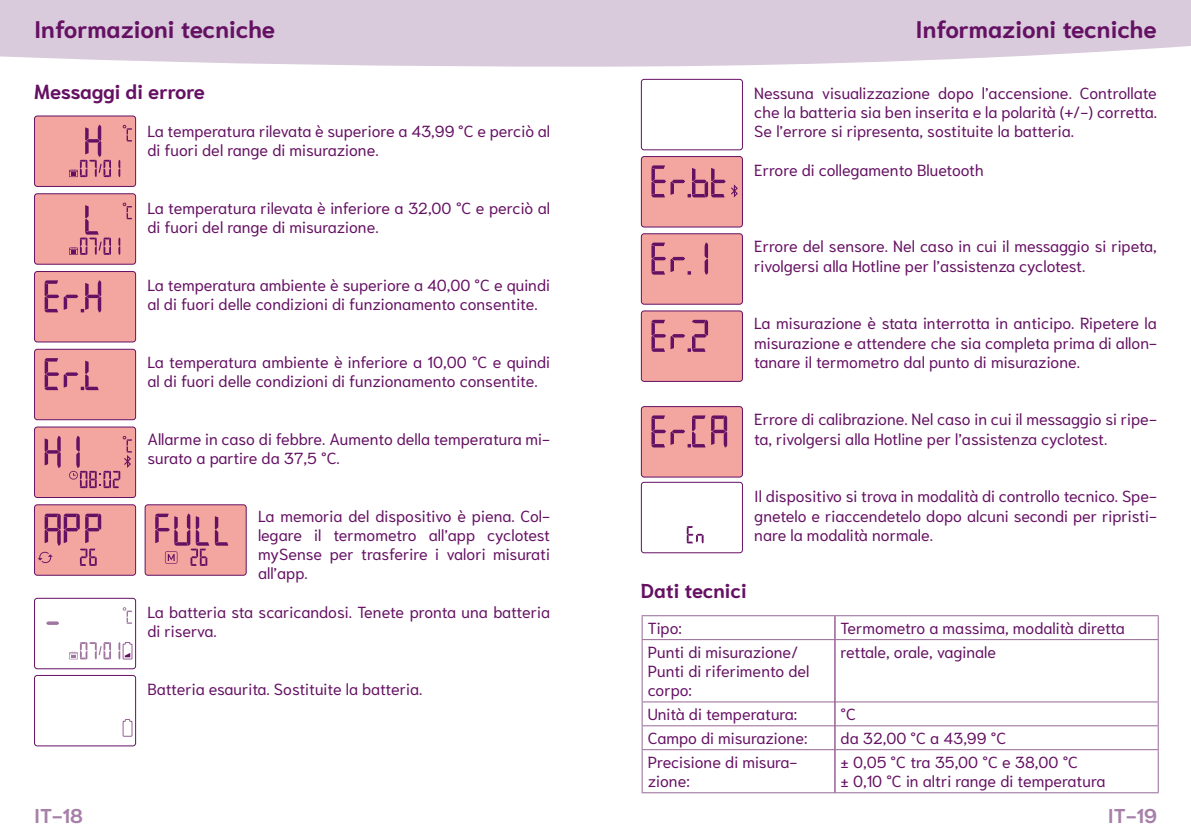
<style>
.page{position:relative;width:1191px;height:840px;background:#fff}
.page>*{position:absolute;margin:0;border:0;box-sizing:border-box;transform-origin:0 0}
.t1{font:700 24px "Niramit";color:#651163}
.t2{font:700 20px "Niramit";color:#651163}
.t3{font:700 20px "Niramit";color:#a680a8}
.t4{font:16px/19.2px "Niramit";color:#651163}
</style>
<div class="page">
<svg style="left:0;top:0;width:1191px;height:67px;background:#dccede"></svg>
<div style="left:35px;top:116px;width:101px;height:70px;background:#f3a69f;border-radius:3px"></div>
<svg style="left:118px;top:160px;width:2px;height:17px"></svg>
<svg style="left:123px;top:125px;width:9px;height:16px"></svg>
<svg style="left:69px;top:125px;width:42px;height:52px"></svg>
<div style="left:34px;top:115px;width:102px;height:72px;border:1px solid #651163;border-radius:3px"></div>
<div style="left:35px;top:194px;width:101px;height:70px;background:#f3a69f;border-radius:3px"></div>
<svg style="left:118px;top:237px;width:2px;height:18px"></svg>
<svg style="left:123px;top:202px;width:9px;height:17px"></svg>
<svg style="left:69px;top:205px;width:42px;height:50px"></svg>
<div style="left:34px;top:193px;width:102px;height:71px;border:1px solid #651163;border-radius:3px"></div>
<div style="left:35px;top:271px;width:101px;height:71px;background:#f3a69f;border-radius:3px"></div>
<svg style="left:45px;top:280px;width:56px;height:32px"></svg>
<div style="left:34px;top:271px;width:102px;height:71px;border:1px solid #651163;border-radius:3px"></div>
<div style="left:35px;top:349px;width:101px;height:70px;background:#f3a69f;border-radius:3px"></div>
<svg style="left:45px;top:358px;width:54px;height:32px"></svg>
<div style="left:34px;top:348px;width:102px;height:72px;border:1px solid #651163;border-radius:3px"></div>
<div style="left:35px;top:427px;width:101px;height:70px;background:#f3a69f;border-radius:3px"></div>
<svg style="left:45px;top:436px;width:16px;height:31px"></svg>
<svg style="left:69px;top:435px;width:63px;height:53px"></svg>
<div style="left:34px;top:426px;width:102px;height:71px;border:1px solid #651163;border-radius:3px"></div>
<div style="left:35px;top:504px;width:101px;height:71px;background:#f3a69f;border-radius:3px"></div>
<svg style="left:38px;top:513px;width:63px;height:52px"></svg>
<div style="left:34px;top:504px;width:102px;height:71px;border:1px solid #651163;border-radius:3px"></div>
<svg style="left:46px;top:621px;width:13px;height:3px"></svg>
<svg style="left:69px;top:642px;width:42px;height:17px"></svg>
<svg style="left:123px;top:607px;width:9px;height:16px"></svg>
<svg style="left:118px;top:642px;width:14px;height:17px"></svg>
<div style="left:34px;top:597px;width:102px;height:72px;border:1px solid #651163;border-radius:3px"></div>
<svg style="left:123px;top:719px;width:9px;height:17px"></svg>
<div style="left:34px;top:674px;width:102px;height:72px;border:1px solid #651163;border-radius:3px"></div>
<div style="left:145px;top:504px;width:101px;height:71px;background:#f3a69f;border-radius:3px"></div>
<svg style="left:215px;top:516px;width:13px;height:29px"></svg>
<svg style="left:155px;top:513px;width:54px;height:52px"></svg>
<div style="left:145px;top:504px;width:102px;height:71px;border:1px solid #651163;border-radius:3px"></div>
<div style="left:641px;top:79px;width:102px;height:71px;border:1px solid #651163;border-radius:3px"></div>
<div style="left:641px;top:156px;width:101px;height:71px;background:#f3a69f;border-radius:3px"></div>
<svg style="left:651px;top:165px;width:74px;height:32px"></svg>
<svg style="left:731px;top:184px;width:7px;height:13px"></svg>
<div style="left:641px;top:156px;width:102px;height:71px;border:1px solid #651163;border-radius:3px"></div>
<div style="left:641px;top:233px;width:101px;height:71px;background:#f3a69f;border-radius:3px"></div>
<svg style="left:651px;top:242px;width:40px;height:32px"></svg>
<svg style="left:704px;top:242px;width:4px;height:32px"></svg>
<div style="left:641px;top:233px;width:102px;height:71px;border:1px solid #651163;border-radius:3px"></div>
<div style="left:641px;top:311px;width:101px;height:70px;background:#f3a69f;border-radius:3px"></div>
<svg style="left:651px;top:319px;width:57px;height:32px"></svg>
<div style="left:641px;top:310px;width:102px;height:71px;border:1px solid #651163;border-radius:3px"></div>
<div style="left:641px;top:406px;width:101px;height:71px;background:#f3a69f;border-radius:3px"></div>
<svg style="left:651px;top:415px;width:54px;height:32px"></svg>
<svg style="left:711px;top:415px;width:16px;height:32px"></svg>
<div style="left:641px;top:406px;width:102px;height:71px;border:1px solid #651163;border-radius:3px"></div>
<svg style="left:686px;top:526px;width:17px;height:17px"></svg>
<div style="left:641px;top:481px;width:102px;height:72px;border:1px solid #651163;border-radius:3px"></div>
<hr style="left:641px;top:615px;width:194px;height:1px;background:#976897">
<svg style="left:641px;top:616px;width:1px;height:22px"></svg>
<hr style="left:835px;top:615px;width:323px;height:1px;background:#976897">
<svg style="left:1157px;top:616px;width:1px;height:22px"></svg>
<hr style="left:641px;top:638px;width:193px;height:1px;background:#976897">
<hr style="left:641px;top:639px;width:1px;height:62px;background:#976897">
<hr style="left:835px;top:638px;width:323px;height:1px;background:#976897">
<hr style="left:1157px;top:639px;width:1px;height:62px;background:#976897">
<hr style="left:641px;top:701px;width:193px;height:1px;background:#976897">
<hr style="left:835px;top:701px;width:323px;height:1px;background:#976897">
<hr style="left:641px;top:724px;width:193px;height:1px;background:#976897">
<svg style="left:641px;top:702px;width:1px;height:46px"></svg>
<hr style="left:835px;top:724px;width:323px;height:1px;background:#976897">
<svg style="left:1157px;top:702px;width:1px;height:46px"></svg>
<hr style="left:641px;top:748px;width:193px;height:1px;background:#976897">
<hr style="left:641px;top:749px;width:1px;height:42px;background:#976897">
<hr style="left:835px;top:748px;width:323px;height:1px;background:#976897">
<hr style="left:1157px;top:749px;width:1px;height:42px;background:#976897">
<hr style="left:641px;top:791px;width:194px;height:1px;background:#976897">
<hr style="left:835px;top:791px;width:323px;height:1px;background:#976897">
<svg style="left:834px;top:616px;width:1px;height:23px"></svg>
<hr style="left:834px;top:639px;width:1px;height:62px;background:#651163">
<svg style="left:834px;top:701px;width:1px;height:48px"></svg>
<hr style="left:834px;top:749px;width:1px;height:42px;background:#651163">
<h1 class="t1" style="left:34px;top:16px;width:243px">Informazioni tecniche</h1>
<h1 class="t1" style="left:915px;top:16px;width:243px">Informazioni tecniche</h1>
<p class="t2" style="left:34px;top:84px;width:173px">Messaggi di errore</p>
<p class="t4" style="left:754px;top:85px;width:404px;text-align:justify">Nessuna visualizzazione dopo l’accensione. Controllate che la batteria sia ben inserita e la polarità (+/-) corretta.<br>Se l’errore si ripresenta, sostituite la batteria.</p>
<p class="t4" style="left:754px;top:162px;width:231px">Errore di collegamento Bluetooth</p>
<p class="t4" style="left:147px;top:123px;width:404px">La temperatura rilevata è superiore a 43,99 °C e perciò al di fuori del range di misurazione.</p>
<p class="t4" style="left:147px;top:200px;width:404px">La temperatura rilevata è inferiore a 32,00 °C e perciò al di fuori del range di misurazione.</p>
<p class="t4" style="left:147px;top:277px;width:404px">La temperatura ambiente è superiore a 40,00 °C e quindi al di fuori delle condizioni di funzionamento consentite.</p>
<p class="t4" style="left:147px;top:354px;width:404px">La temperatura ambiente è inferiore a 10,00 °C e quindi al di fuori delle condizioni di funzionamento consentite.</p>
<p class="t4" style="left:147px;top:430px;width:404px">Allarme in caso di febbre. Aumento della temperatura mi&shy;surato a partire da 37,5 °C.</p>
<p class="t4" style="left:258px;top:507px;width:293px;text-align:justify">La memoria del dispositivo è piena. Col&shy;legare il termometro all’app cyclotest mySense per trasferire i valori misurati all’app.</p>
<p class="t4" style="left:147px;top:603px;width:404px">La batteria sta scaricandosi. Tenete pronta una batteria di riserva.</p>
<p class="t4" style="left:147px;top:680px;width:276px">Batteria esaurita. Sostituite la batteria.</p>
<p class="t4" style="left:754px;top:238px;width:404px">Errore del sensore. Nel caso in cui il messaggio si ripeta, rivolgersi alla Hotline per l’assistenza cyclotest.</p>
<p class="t4" style="left:754px;top:315px;width:404px;text-align:justify">La misurazione è stata interrotta in anticipo. Ripetere la misurazione e attendere che sia completa prima di allon&shy;tanare il termometro dal punto di misurazione.</p>
<p class="t4" style="left:754px;top:411px;width:404px">Errore di calibrazione. Nel caso in cui il messaggio si ripe&shy;ta, rivolgersi alla Hotline per l’assistenza cyclotest.</p>
<p class="t4" style="left:754px;top:488px;width:404px;text-align:justify">Il dispositivo si trova in modalità di controllo tecnico. Spe&shy;gnetelo e riaccendetelo dopo alcuni secondi per ripristi&shy;nare la modalità normale.</p>
<p class="t2" style="left:641px;top:583px;width:107px">Dati tecnici</p>
<p class="t4" style="left:648px;top:620px;width:36px">Tipo:</p>
<p class="t4" style="left:840px;top:620px;width:286px">Termometro a massima, modalità diretta</p>
<p class="t4" style="left:648px;top:643px;width:163px">Punti di misurazione/<br>Punti di riferimento del corpo:</p>
<p class="t4" style="left:840px;top:643px;width:157px">rettale, orale, vaginale</p>
<p class="t4" style="left:648px;top:706px;width:151px">Unità di temperatura:</p>
<p class="t4" style="left:840px;top:706px;width:17px">°C</p>
<p class="t4" style="left:648px;top:729px;width:161px">Campo di misurazione:</p>
<p class="t4" style="left:840px;top:729px;width:167px">da 32,00 °C a 43,99 °C</p>
<p class="t4" style="left:648px;top:753px;width:151px">Precisione di misura&shy;zione:</p>
<p class="t4" style="left:840px;top:753px;width:266px">± 0,05 °C tra 35,00 °C e 38,00 °C<br>± 0,10 °C in altri range di temperatura</p>
<p class="t3" style="left:34px;top:807px;width:51px">IT-18</p>
<p class="t3" style="left:1107px;top:807px;width:51px">IT-19</p>
</div>
